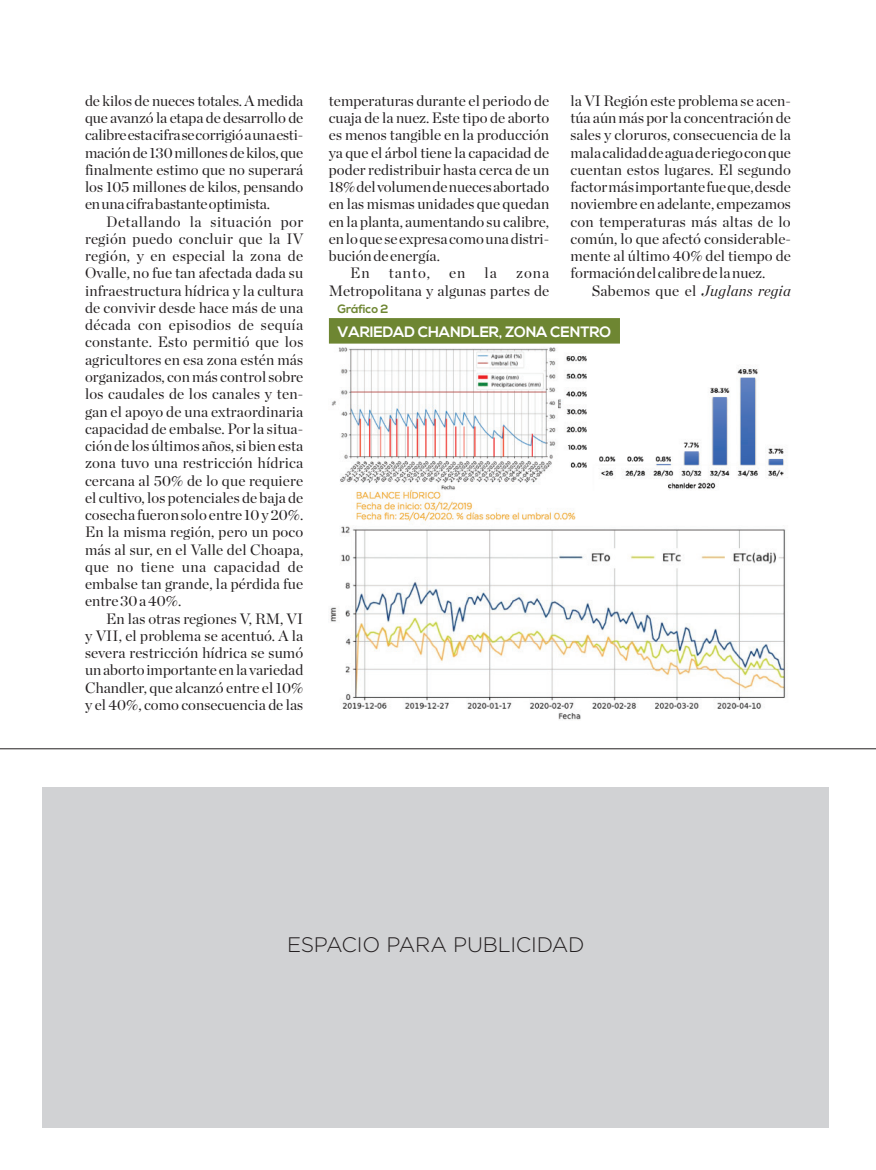
<style>
.page{position:relative;width:876px;height:1170px;background:#fff}
.page>*{position:absolute;margin:0;border:0;box-sizing:border-box;transform-origin:0 0}
.t1{font:300 21px "Gotham";letter-spacing:-.015em;color:#231f20}
.t2{font:15px/17.2px "Chronicle Display";color:#231f20;text-align:justify}
.t3{font:700 15px "Nexa";letter-spacing:-.01em;color:#fff}
.t4{font:700 12px "Nexa";letter-spacing:-.01em;color:#6e8632}
.s1{font-style:italic}
</style>
<div class="page">
<div style="left:43px;top:786px;width:786px;height:341px;background:#d1d2d4"></div>
<hr style="left:0;top:748px;width:876px;height:1px;background:#231f20">
<img style="left:329px;top:343px;width:459px;height:377px">
<div style="left:329px;top:318px;width:291px;height:25px;background:#6e8632"></div>
<p class="t2" style="left:85px;top:91px;width:220px">de kilos de nueces totales. A medida que avanzó la etapa de desarrollo de calibre esta cifra se corrigió a una esti&shy;mación de 130 millones de kilos, que finalmente estimo que no superará los 105 millones de kilos, pensando en una cifra bastante optimista.</p>
<p class="t2" style="left:85px;top:212px;width:220px;text-indent:21px">Detallando la situación por región puedo concluir que la IV región, y en especial la zona de Ovalle, no fue tan afectada dada su infraestructura hídrica y la cultura de convivir desde hace más de una década con episodios de sequía constante. Esto permitió que los agricultores en esa zona estén más organizados, con más control sobre los caudales de los canales y ten&shy;gan el apoyo de una extraordinaria capacidad de embalse. Por la situa&shy;ción de los últimos años, si bien esta zona tuvo una restricción hídrica cercana al 50% de lo que requiere el cultivo, los potenciales de baja de cosecha fueron solo entre 10 y 20%.<br>En la misma región, pero un poco más al sur, en el Valle del Choapa, que no tiene una capacidad de embalse tan grande, la pérdida fue entre 30 a 40%.</p>
<p class="t2" style="left:85px;top:608px;width:220px;text-indent:21px">En las otras regiones V, RM, VI y VII, el problema se acentuó. A la severa restricción hídrica se sumó un aborto importante en la variedad Chandler, que alcanzó entre el 10% y el 40%, como consecuencia de las</p>
<p class="t2" style="left:329px;top:91px;width:222px">temperaturas durante el periodo de</p>
<p class="t2" style="left:329px;top:108px;width:222px">cuaja de la nuez. Este tipo de aborto</p>
<p class="t2" style="left:329px;top:125px;width:222px">es menos tangible en la producción</p>
<p class="t2" style="left:329px;top:143px;width:222px">ya que el árbol tiene la capacidad de</p>
<p class="t2" style="left:329px;top:160px;width:222px">poder redistribuir hasta cerca de un</p>
<p class="t2" style="left:329px;top:177px;width:222px">18% del volumen de nueces abortado</p>
<p class="t2" style="left:329px;top:194px;width:222px">en las mismas unidades que quedan</p>
<p class="t2" style="left:329px;top:212px;width:222px">en la planta, aumentando su calibre,</p>
<p class="t2" style="left:329px;top:229px;width:222px">en lo que se expresa como una distri-</p>
<p class="t2" style="left:329px;top:246px;width:113px">bución de energía.</p>
<p class="t2" style="left:350px;top:263px;width:21px">En</p>
<p class="t2" style="left:389px;top:263px;width:43px">tanto,</p>
<p class="t2" style="left:449px;top:263px;width:18px">en</p>
<p class="t2" style="left:485px;top:263px;width:14px">la</p>
<p class="t2" style="left:329px;top:263px;width:222px;text-align:right">zona<br>Metropolitana y algunas partes de</p>
<p class="t2" style="left:570px;top:91px;width:222px">la VI Región este problema se acen&shy;túa aún más por la concentración de sales y cloruros, consecuencia de la mala calidad de agua de riego con que cuentan estos lugares. El segundo factor más importante fue que, desde noviembre en adelante, empezamos con temperaturas más altas de lo común, lo que afectó considerable&shy;mente al último 40% del tiempo de formación del calibre de la nuez.</p>
<p class="t2" style="left:592px;top:281px;width:201px">Sabemos que el <span class="s1">Juglans regia</span></p>
<p class="t4" style="left:337px;top:302px;width:52px">Gráfico 2</p>
<p class="t3" style="left:337px;top:323px;width:275px">VARIEDAD CHANDLER, ZONA CENTRO</p>
<h1 class="t1" style="left:287px;top:930px;width:299px">ESPACIO PARA PUBLICIDAD</h1>
</div>
